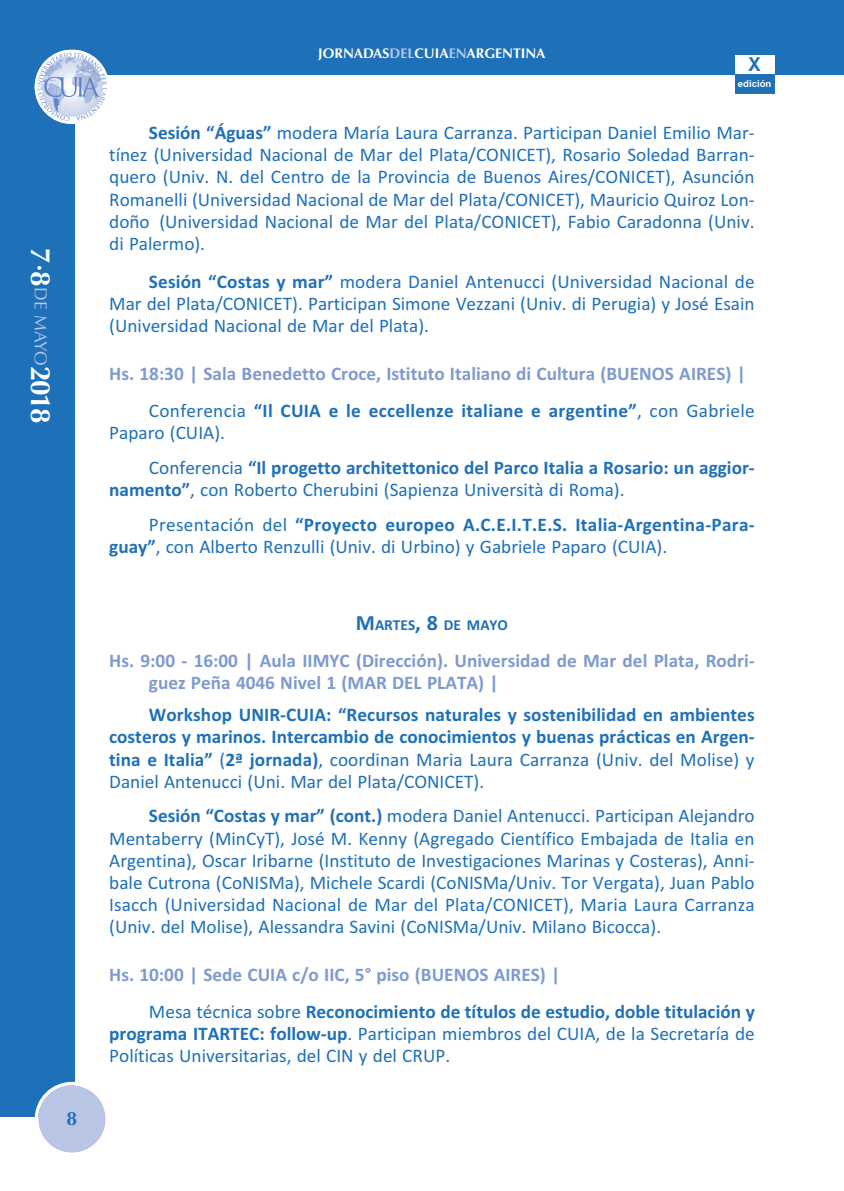
<style>
.page{position:relative;width:844px;height:1191px;background:#fff}
.page>*{position:absolute;margin:0;border:0;box-sizing:border-box;transform-origin:0 0}
.t1{font:700 28px "Optima";color:#fff}
.t2{font:19.25px/22.4px "Calibri";color:#1e70b9;text-align:justify}
.t3{font:700 19.25px/22.2px "Calibri";color:#1e70b9}
.t4{font:700 19.25px/37.3px "Calibri";color:#7e9acf}
.t5{font:700 19.25px "Arial";color:#1e70b9;scale:.95 1}
.t6{font:700 19.25px "Optima";color:#1e70b9}
.t7{font:700 15.4px "Calibri";color:#1e70b9}
.t8{font:700 14px "Optima";color:#fff}
.t9{font:700 9.62px "Arial";color:#fff}
.s1{font-weight:400;font-size:17.5px;color:#b9c5e4}
.s2{color:#b9c5e4}
.s3{font-weight:700}
.s4{font-weight:400;color:#1e70b9}
.s5{color:#1e70b9}
.s6{font-weight:400}
.s7{font-size:21.88px}
.s8{color:#7e9acf}
</style>
<div class="page">
<div style="left:0;top:0;width:843px;height:74px;background:#1e70b9"></div>
<div style="left:0;top:0;width:74px;height:1116px;background:#1e70b9"></div>
<div style="left:734px;top:55px;width:40px;height:19px;background:#fff"></div>
<div style="left:734px;top:74px;width:40px;height:20px;background:#1e70b9"></div>
<div style="left:35px;top:50px;width:74px;height:74px;background:#fff;border-radius:50%"></div>
<img style="left:35px;top:51px;width:74px;height:72px;border-radius:50%">
<svg style="left:35px;top:1081px;width:71px;height:72px"></svg>
<h1 class="t1" style="left:52px;top:248px;width:177px;rotate:90deg">7·8<span class="s1">DE MAYO</span>2018</h1>
<p class="t6" style="left:67px;top:1110px;width:12px">8</p>
<p class="t8" style="left:318px;top:48px;width:229px">JORNADAS<span class="s2">DEL</span>CUIA<span class="s2">EN</span>ARGENTINA</p>
<p class="t5" style="left:748px;top:53px;width:14px">X</p>
<p class="t9" style="left:737px;top:78px;width:35px">edición</p>
<p class="t2" style="left:109px;top:122px;width:646px;text-indent:40px"><span class="s3">Sesión “Águas”</span> modera María Laura Carranza. Participan Daniel Emilio Mar&shy;tínez (Universidad Nacional de Mar del Plata/CONICET), Rosario Soledad Barran&shy;quero (Univ. N. del Centro de la Provincia de Buenos Aires/CONICET), Asunción Romanelli (Universidad Nacional de Mar del Plata/CONICET), Mauricio Quiroz Lon&shy;doño (Universidad Nacional de Mar del Plata/CONICET), Fabio Caradonna (Univ. di Palermo).</p>
<p class="t2" style="left:109px;top:272px;width:646px;text-indent:40px"><span class="s3">Sesión “Costas y mar”</span> modera Daniel Antenucci (Universidad Nacional de Mar del Plata/CONICET). Participan Simone Vezzani (Univ. di Perugia) y José Esain (Universidad Nacional de Mar del Plata).</p>
<p class="t4" style="left:149px;top:356px;width:607px;text-indent:-40px">Hs. 18:30 | Sala Benedetto Croce, Istituto Italiano di Cultura (BUENOS AIRES) |<br><span class="s4">Conferencia</span> <span class="s5">“Il CUIA e le eccellenze italiane e argentine”</span><span class="s4">, con Gabriele</span></p>
<p class="t3" style="left:149px;top:417px;width:607px;line-height:34.6px;text-indent:-40px"><span class="s6">Paparo (CUIA).<br>Conferencia</span> “Il progetto architettonico del Parco Italia a Rosario: un aggior-</p>
<p class="t2" style="left:149px;top:474px;width:607px;line-height:34.6px;text-indent:-40px"><span class="s3">namento”</span>, con Roberto Cherubini (Sapienza Università di Roma).<br>Presentación del <span class="s3">“Proyecto europeo A.C.E.I.T.E.S. Italia-Argentina-Para-</span></p>
<p class="t2" style="left:109px;top:537px;width:559px"><span class="s3">guay”</span>, con Alberto Renzulli (Univ. di Urbino) y Gabriele Paparo (CUIA).</p>
<p class="t7" style="left:356px;top:619px;width:153px"><span class="s7">M</span>ARTES<span class="s7">, 8</span> DE MAYO</p>
<p class="t4" style="left:149px;top:651px;width:607px;line-height:22.2px;text-indent:-40px">Hs. 9:00 - 16:00 | Aula IIMYC (Dirección). Universidad de Mar del Plata, Rodri&shy;guez Peña 4046 Nivel 1 (MAR DEL PLATA) |</p>
<p class="t3" style="left:109px;top:705px;width:647px;text-align:justify;text-indent:40px">Workshop UNIR-CUIA: “Recursos naturales y sostenibilidad en ambientes costeros y marinos. Intercambio de conocimientos y buenas prácticas en Argen&shy;tina e Italia” <span class="s6">(</span>2ª jornada)<span class="s6">, coordinan Maria Laura Carranza (Univ. del Molise) y Daniel Antenucci (Uni. Mar del Plata/CONICET).</span></p>
<p class="t2" style="left:109px;top:806px;width:646px;text-indent:40px"><span class="s3">Sesión “Costas y mar” (cont.)</span> modera Daniel Antenucci. Participan Alejandro Mentaberry (MinCyT), José M. Kenny (Agregado Científico Embajada de Italia en Argentina), Oscar Iribarne (Instituto de Investigaciones Marinas y Costeras), Anni&shy;bale Cutrona (CoNISMa), Michele Scardi (CoNISMa/Univ. Tor Vergata), Juan Pablo Isacch (Universidad Nacional de Mar del Plata/CONICET), Maria Laura Carranza (Univ. del Molise), Alessandra Savini (CoNISMa/Univ. Milano Bicocca).</p>
<p class="t3" style="left:149px;top:957px;width:607px;line-height:37.1px;text-indent:-40px"><span class="s8">Hs. 10:00 | Sede CUIA c/o IIC, 5° piso (BUENOS AIRES) |<br></span><span class="s6">Mesa técnica sobre</span> Reconocimiento de títulos de estudio, doble titulación y</p>
<p class="t2" style="left:109px;top:1024px;width:646px"><span class="s3">programa ITARTEC: follow-up</span>. Participan miembros del CUIA, de la Secretaría de<br>Políticas Universitarias, del CIN y del CRUP.</p>
</div>
